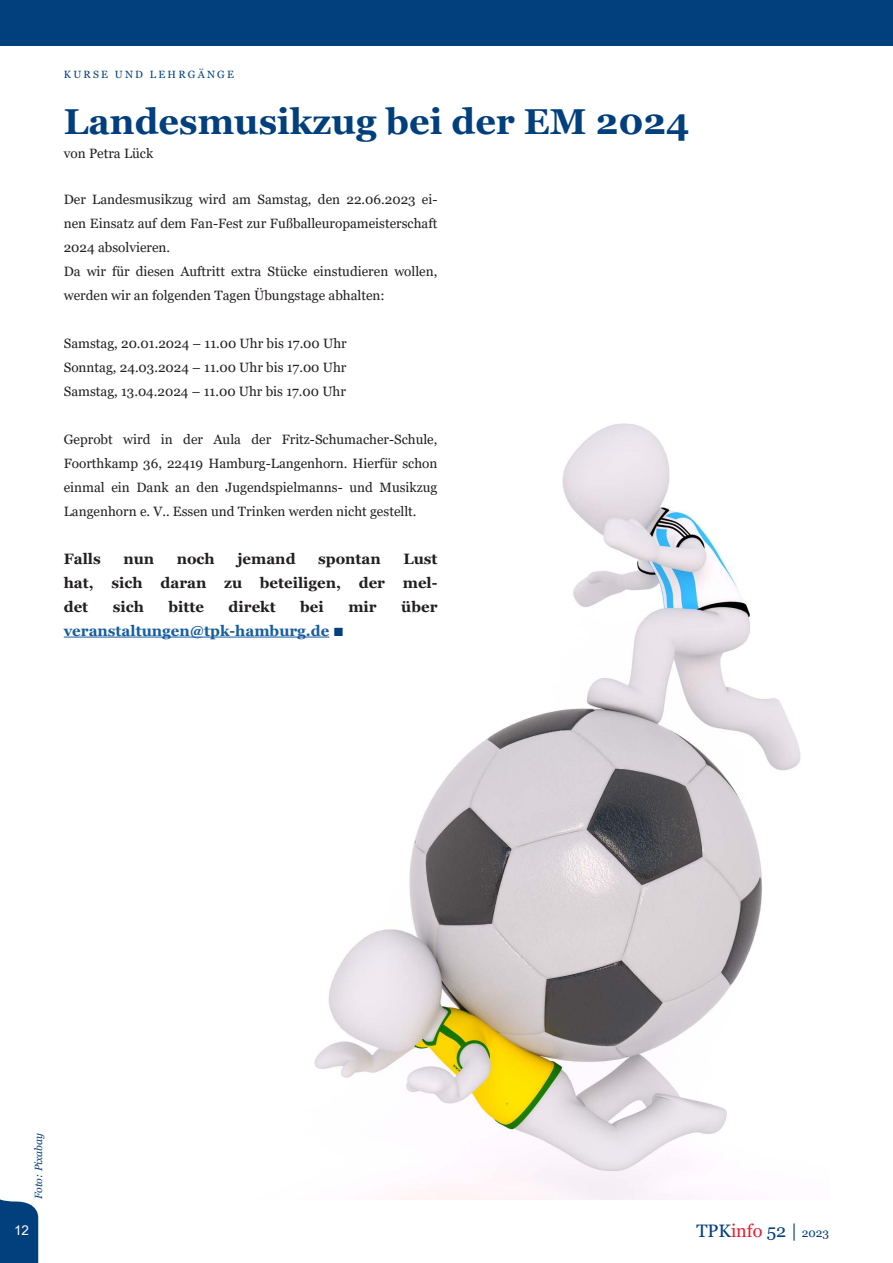
<style>
.page{position:relative;width:893px;height:1263px;background:#fff}
.page>*{position:absolute;margin:0;border:0;box-sizing:border-box;transform-origin:0 0}
.Headline_1{font:700 36px "Georgia";color:#023f7d}
.t1{font:18px "Georgia";color:#023f7d}
.t2{font:700 15px/24px "Georgia";color:#231f20;text-align:justify}
.t3{font:700 15px "Georgia";color:#175d9e}
.Headline_1-2{font:13.5px/24px "Georgia";color:#231f20;text-align:justify}
.t4{font:13.5px "Arial";color:#fff}
.Topic{font:10.5px "Georgia";letter-spacing:.21em;color:#023f7d}
.Fotokennzeichnung{font:italic 10.5px "Georgia";color:#023f7d}
.s1{font-family:"Times New Roman";font-weight:400;font-size:18px;color:#023f7d}
.s2{color:#e71d2f}
.s3{font-size:12px}
</style>
<div class="page">
<div style="left:0;top:0;width:893px;height:46px;background:#023f7d"></div>
<svg style="left:0;top:1199px;width:39px;height:64px;background:#164e87"></svg>
<img style="left:207px;top:423px;width:594px;height:776px">
<hr style="left:64px;top:637px;width:265px;height:1px;background:#175d9e">
<p class="Topic" style="left:64px;top:68px;width:172px">KURSE UND LEHRGÄNGE</p>
<p class="Headline_1" style="left:64px;top:98px;width:627px">Landesmusikzug bei der EM 2024</p>
<p class="Headline_1-2" style="left:64px;top:141px;width:91px">von Petra Lück</p>
<p class="Headline_1-2" style="left:64px;top:187px;width:375px">Der Landesmusikzug wird am Samstag, den 22.06.2023 ei&shy;nen Einsatz auf dem Fan-Fest zur Fußballeuropameisterschaft 2024 absolvieren.</p>
<p class="Headline_1-2" style="left:64px;top:259px;width:375px">Da wir für diesen Auftritt extra Stücke einstudieren wollen, werden wir an folgenden Tagen Übungstage abhalten:</p>
<p class="Headline_1-2" style="left:64px;top:331px;width:284px">Samstag, 20.01.2024 – 11.00 Uhr bis 17.00 Uhr</p>
<p class="Headline_1-2" style="left:64px;top:355px;width:284px">Sonntag, 24.03.2024 – 11.00 Uhr bis 17.00 Uhr</p>
<p class="Headline_1-2" style="left:64px;top:379px;width:284px">Samstag, 13.04.2024 – 11.00 Uhr bis 17.00 Uhr</p>
<p class="Headline_1-2" style="left:64px;top:427px;width:375px">Geprobt wird in der Aula der Fritz-Schumacher-Schule, Foorthkamp 36, 22419 Hamburg-Langenhorn. Hierfür schon einmal ein Dank an den Jugendspielmanns- und Musikzug Langenhorn e. V.. Essen und Trinken werden nicht gestellt.</p>
<p class="t2" style="left:64px;top:547px;width:39px">Falls</p>
<p class="t2" style="left:123px;top:547px;width:32px">nun</p>
<p class="t2" style="left:177px;top:547px;width:40px">noch</p>
<p class="t2" style="left:237px;top:547px;width:60px">jemand</p>
<p class="t2" style="left:318px;top:547px;width:64px">spontan</p>
<p class="t2" style="left:64px;top:547px;width:375px;text-indent:340px">Lust hat, sich daran zu beteiligen, der mel&shy;det</p>
<p class="t2" style="left:113px;top:595px;width:33px">sich</p>
<p class="t2" style="left:169px;top:595px;width:37px">bitte</p>
<p class="t2" style="left:229px;top:595px;width:49px">direkt</p>
<p class="t2" style="left:300px;top:595px;width:25px">bei</p>
<p class="t2" style="left:348px;top:595px;width:30px">mir</p>
<p class="t2" style="left:401px;top:595px;width:38px">über</p>
<p class="t3" style="left:64px;top:621px;width:282px">veranstaltungen@tpk-hamburg.de <span class="s1">■</span></p>
<p class="Fotokennzeichnung" style="left:32px;top:1199px;width:68px;rotate:-90deg">Foto: Pixabay</p>
<p class="t4" style="left:14px;top:1221px;width:17px">12</p>
<h2 class="t1" style="left:696px;top:1219px;width:134px">TPK<span class="s2">info</span> 52 | <span class="s3">2023</span></h2>
</div>
